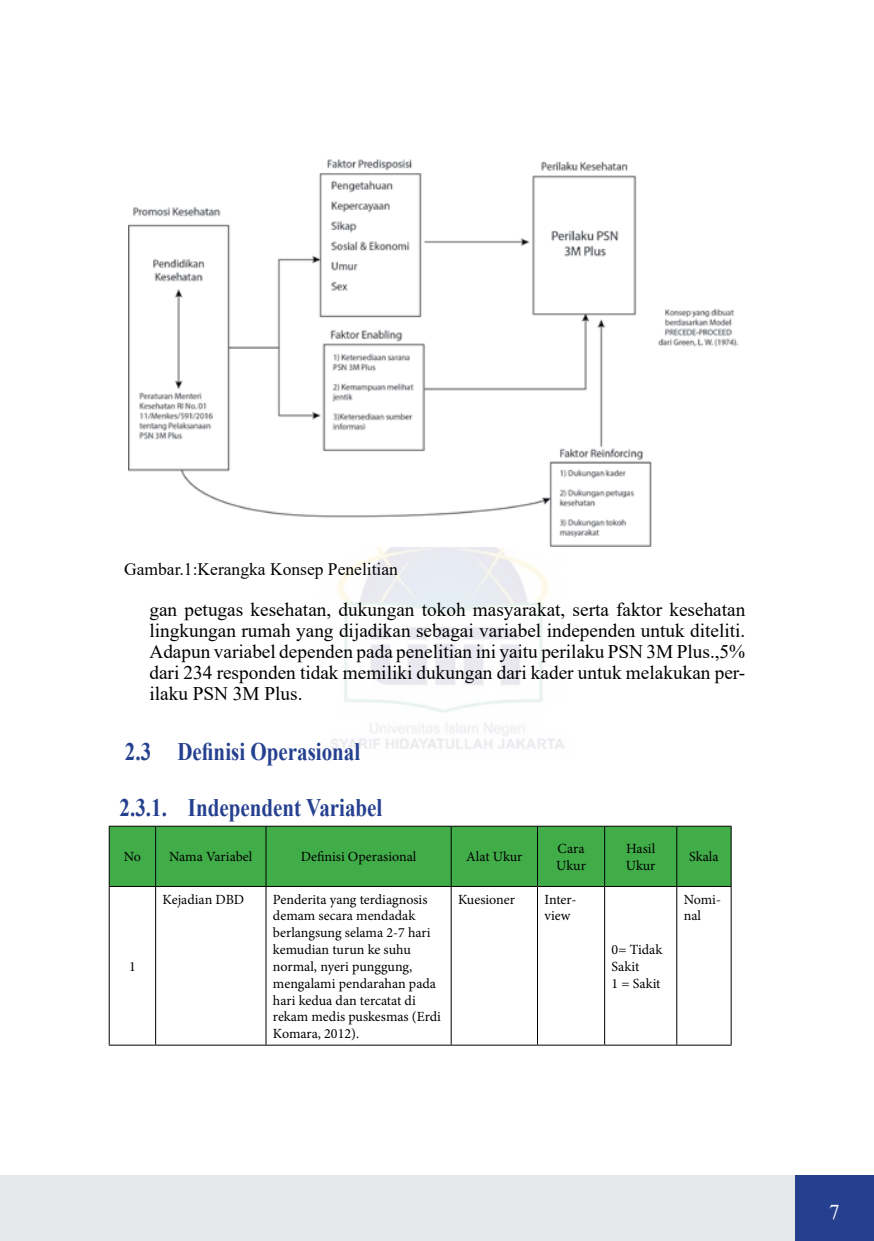
<style>
.page{position:relative;width:874px;height:1241px;background:#fff}
.page>*{position:absolute;margin:0;border:0;box-sizing:border-box;transform-origin:0 0}
.t1{font:700 25.2px "Times New Roman";color:#25408f;scale:.83 1}
.t2{font:21px "Times New Roman";color:#fff}
.t3{font:19.25px/21px "Times New Roman";color:#000;text-align:justify}
.t4{font:17.5px "Times New Roman";color:#000}
.t5{font:14px/16.8px "Minion Pro";color:#000}
</style>
<div class="page">
<img style="left:330px;top:546px;width:263px;height:203px">
<div style="left:0;top:1175px;width:873px;height:65px;background:#e6e7e8"></div>
<div style="left:794px;top:1175px;width:79px;height:65px;background:#25408f"></div>
<img style="left:129px;top:159px;width:610px;height:387px">
<div style="left:110px;top:826px;width:620px;height:59px;background:#41ad49"></div>
<hr style="left:109px;top:825px;width:46px;height:1px;background:#000">
<hr style="left:109px;top:826px;width:1px;height:59px;background:#000">
<hr style="left:155px;top:825px;width:111px;height:1px;background:#000">
<hr style="left:155px;top:826px;width:1px;height:59px;background:#000">
<hr style="left:266px;top:825px;width:185px;height:1px;background:#000">
<hr style="left:265px;top:826px;width:1px;height:59px;background:#000">
<hr style="left:451px;top:825px;width:86px;height:1px;background:#000">
<hr style="left:450px;top:826px;width:1px;height:59px;background:#000">
<hr style="left:537px;top:825px;width:67px;height:1px;background:#000">
<hr style="left:537px;top:826px;width:1px;height:59px;background:#000">
<hr style="left:604px;top:825px;width:72px;height:1px;background:#000">
<hr style="left:604px;top:826px;width:1px;height:59px;background:#000">
<hr style="left:676px;top:825px;width:55px;height:1px;background:#000">
<hr style="left:676px;top:826px;width:1px;height:59px;background:#000">
<hr style="left:730px;top:826px;width:1px;height:59px;background:#000">
<hr style="left:109px;top:885px;width:46px;height:1px;background:#000">
<hr style="left:109px;top:886px;width:1px;height:158px;background:#000">
<hr style="left:155px;top:885px;width:111px;height:1px;background:#000">
<hr style="left:155px;top:886px;width:1px;height:158px;background:#000">
<hr style="left:266px;top:885px;width:185px;height:1px;background:#000">
<hr style="left:265px;top:886px;width:1px;height:158px;background:#000">
<hr style="left:451px;top:885px;width:86px;height:1px;background:#000">
<hr style="left:450px;top:886px;width:1px;height:158px;background:#000">
<hr style="left:537px;top:885px;width:67px;height:1px;background:#000">
<hr style="left:537px;top:886px;width:1px;height:158px;background:#000">
<hr style="left:604px;top:885px;width:72px;height:1px;background:#000">
<hr style="left:604px;top:886px;width:1px;height:158px;background:#000">
<hr style="left:676px;top:885px;width:55px;height:1px;background:#000">
<hr style="left:676px;top:886px;width:1px;height:158px;background:#000">
<hr style="left:730px;top:886px;width:1px;height:158px;background:#000">
<hr style="left:109px;top:1044px;width:46px;height:1px;background:#000">
<hr style="left:155px;top:1044px;width:111px;height:1px;background:#000">
<hr style="left:266px;top:1044px;width:185px;height:1px;background:#000">
<hr style="left:451px;top:1044px;width:86px;height:1px;background:#000">
<hr style="left:537px;top:1044px;width:67px;height:1px;background:#000">
<hr style="left:604px;top:1044px;width:72px;height:1px;background:#000">
<hr style="left:676px;top:1044px;width:55px;height:1px;background:#000">
<p class="t4" style="left:124px;top:557px;width:275px">Gambar.1:Kerangka Konsep Penelitian</p>
<p class="t3" style="left:149px;top:598px;width:597px">gan petugas kesehatan, dukungan tokoh masyarakat, serta faktor kesehatan lingkungan rumah yang dijadikan sebagai variabel independen untuk diteliti.<br>Adapun variabel dependen pada penelitian ini yaitu perilaku PSN 3M Plus.,5% dari 234 responden tidak memiliki dukungan dari kader untuk melakukan per&shy;ilaku PSN 3M Plus.</p>
<h1 class="t1" style="left:125px;top:733px;width:285px">2.3 Definisi Operasional</h1>
<h1 class="t1" style="left:120px;top:789px;width:318px">2.3.1. Independent Variabel</h1>
<p class="t5" style="left:124px;top:848px;width:19px">No</p>
<p class="t5" style="left:169px;top:848px;width:85px">Nama Variabel</p>
<p class="t5" style="left:300px;top:848px;width:117px">Definisi Operasional</p>
<p class="t5" style="left:466px;top:848px;width:58px">Alat Ukur</p>
<p class="t5" style="left:556px;top:840px;width:31px">Cara<br>Ukur</p>
<p class="t5" style="left:625px;top:840px;width:31px">Hasil<br>Ukur</p>
<p class="t5" style="left:688px;top:848px;width:31px">Skala</p>
<p class="t5" style="left:129px;top:957px;width:8px">1</p>
<p class="t5" style="left:162px;top:890px;width:83px">Kejadian DBD</p>
<p class="t5" style="left:273px;top:890px;width:169px">Penderita yang terdiagnosis demam secara mendadak berlangsung selama 2-7 hari kemudian turun ke suhu normal, nyeri punggung, mengalami pendarahan pada hari kedua dan tercatat di rekam medis puskesmas (Erdi<br>Komara, 2012).</p>
<p class="t5" style="left:458px;top:890px;width:58px">Kuesioner</p>
<p class="t5" style="left:544px;top:890px;width:33px">Inter&shy;view</p>
<p class="t5" style="left:611px;top:941px;width:52px">0= Tidak<br>Sakit<br>1 = Sakit</p>
<p class="t5" style="left:683px;top:890px;width:39px">Nomi&shy;nal</p>
<h2 class="t2" style="left:828px;top:1196px;width:12px">7</h2>
</div>
